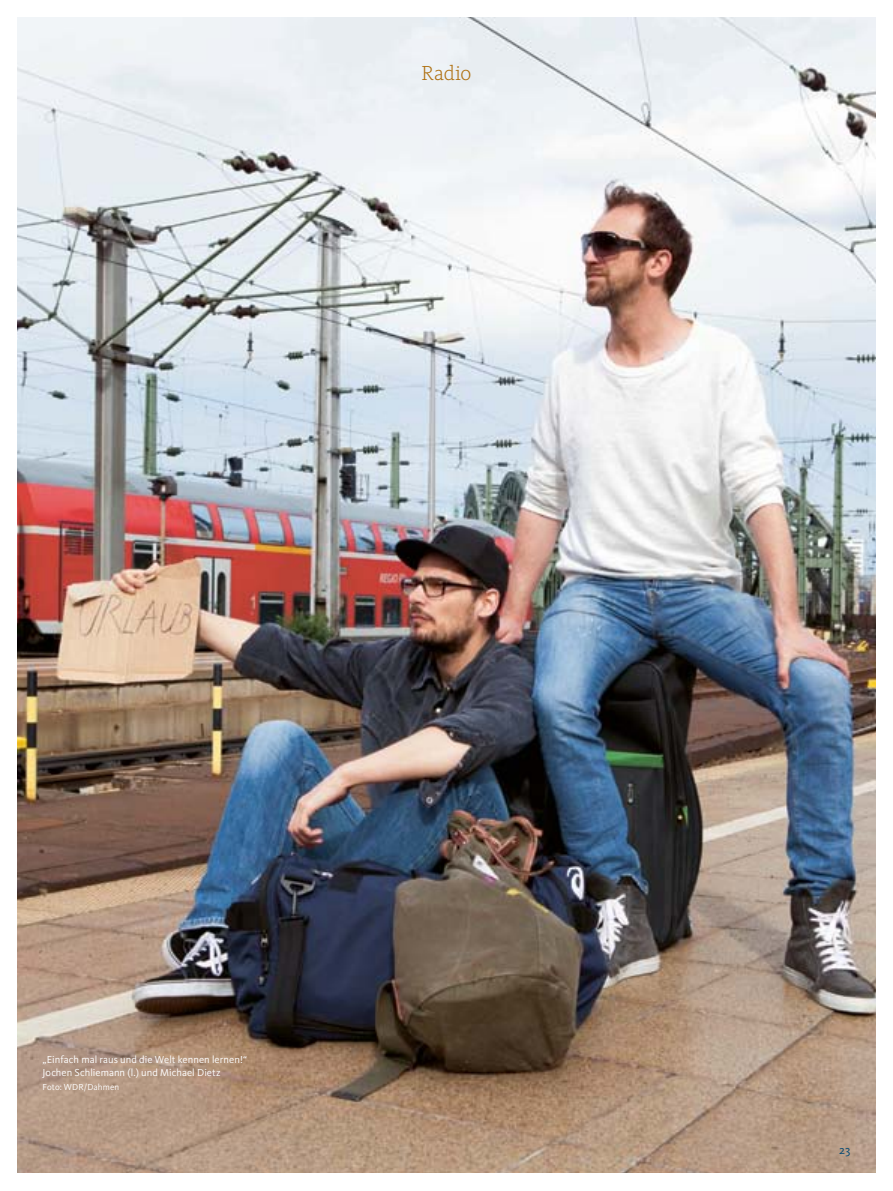
<style>
.page{position:relative;width:893px;height:1191px;background:#fff}
.page>*{position:absolute;margin:0;border:0;box-sizing:border-box;transform-origin:0 0}
.t1{font:300 21px "WDR Slab";letter-spacing:-.005em;color:#ae6e0d}
.t2{font:12.3px "WDR Sans";color:#004773}
._11_BU{font:10.5px/13.5px "WDR Sans";letter-spacing:.005em;color:#fff}
._11_BU-2{font:9px "WDR Sans";letter-spacing:.01em;color:#fff}
</style>
<div class="page">
<img style="left:17px;top:17px;width:859px;height:1155px">
<p class="t1" style="left:422px;top:60px;width:51px">Radio</p>
<p class="_11_BU" style="left:43px;top:1052px;width:206px">„Einfach mal raus und die Welt kennen lernen!“<br>Jochen Schliemann (l.) und Michael Dietz</p>
<p class="_11_BU-2" style="left:43px;top:1081px;width:78px">Foto: WDR/Dahmen</p>
<p class="t2" style="left:839px;top:1142px;width:13px">23</p>
</div>
